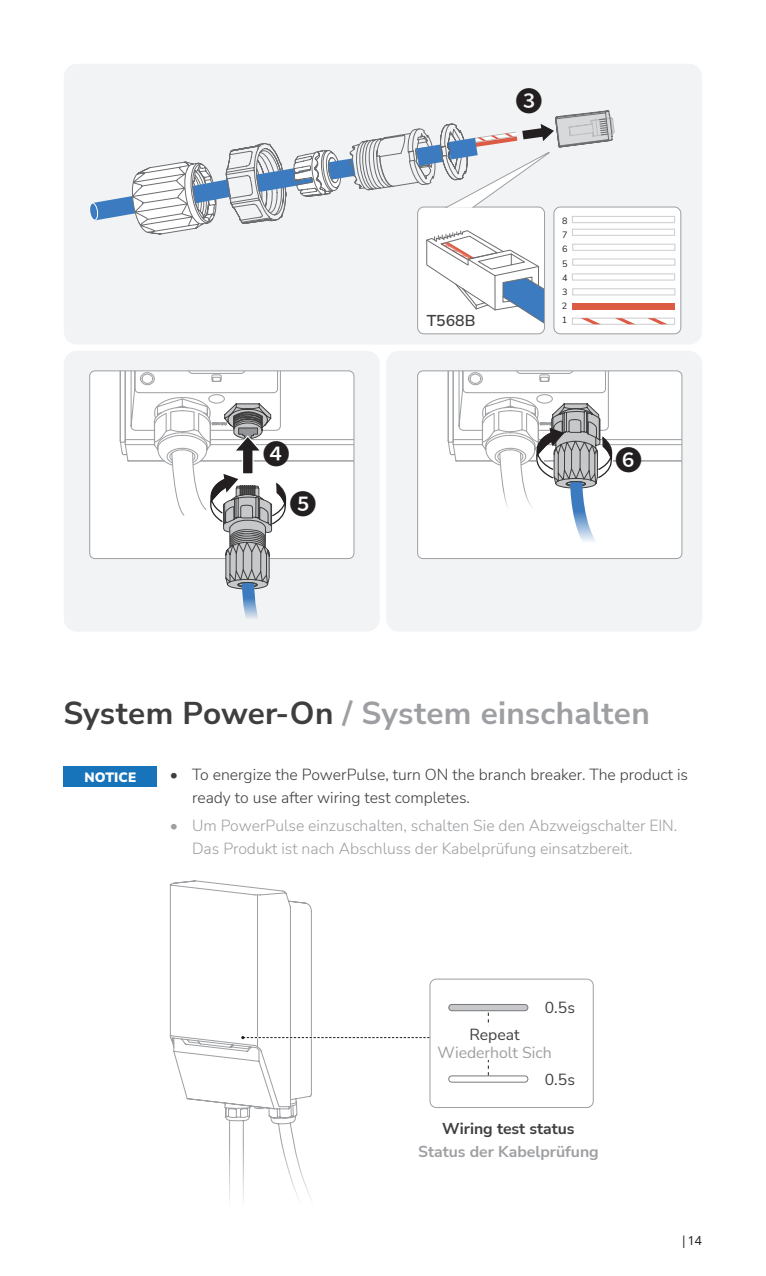
<style>
.page{position:relative;width:766px;height:1276px;background:#fff}
.page>*{position:absolute;margin:0;border:0;box-sizing:border-box;transform-origin:0 0}
.t1{font:700 31.5px "Nunito Sans";letter-spacing:.01em;color:#9d9fa2}
.t2{font:100 27px/50.4px "Noto Sans SC";color:#231f20}
.t3{font:300 15.75px/22.5px "Nunito Sans";color:#9d9fa2}
.t4{font:300 15.75px/22.5px "Nunito Sans";color:#3e3e3f}
.t5{font:700 15.75px "Nunito Sans";color:#9d9fa2}
.t6{font:700 15.75px "Nunito Sans";color:#3e3e3f}
.t7{font:15.75px "Nunito Sans";color:#3e3e3f}
.t8{font:15.75px "Nunito Sans";color:#9d9fa2}
.t9{font:600 15.75px "Nunito Sans";color:#3e3e3f}
.t10{font:900 13.5px "Nunito Sans";letter-spacing:.01em;color:#fff}
.t11{font:12.38px "Noto Sans";color:#231f20}
.t12{font:9px/14.2px "Nunito Sans";color:#231f20;text-align:justify}
.s1{color:#3e3e3f}
</style>
<div class="page">
<div style="left:64px;top:766px;width:93px;height:21px;background:#1774ba"></div>
<div style="left:429px;top:978px;width:164px;height:130px;border:1px solid #9d9fa2;border-radius:6px"></div>
<svg style="left:169px;top:880px;width:65px;height:157px"></svg>
<svg style="left:170px;top:885px;width:259px;height:316px"></svg>
<div style="left:448px;top:1004px;width:79px;height:6px;background:#c7c8ca;border-radius:3px"></div>
<div style="left:448px;top:1004px;width:80px;height:7px;border:1px solid #76787b;border-radius:3px"></div>
<div style="left:448px;top:1075px;width:80px;height:7px;border:1px solid #76787b;border-radius:3px"></div>
<svg style="left:488px;top:1012px;width:1px;height:63px"></svg>
<div style="left:436px;top:1026px;width:117px;height:34px;background:#fff"></div>
<div style="left:64px;top:64px;width:638px;height:280px;background:#f2f3f4;border-radius:13px"></div>
<div style="left:553px;top:207px;width:127px;height:127px;background:#fff;border-radius:6px"></div>
<div style="left:553px;top:207px;width:128px;height:127px;border:1px solid #9d9fa2;border-radius:6px"></div>
<div style="left:571px;top:317px;width:104px;height:8px;background:#fff;border:1px solid #d1d2d4"></div>
<div style="left:572px;top:304px;width:102px;height:6px;background:#dd5b44"></div>
<div style="left:571px;top:216px;width:104px;height:7px;background:#fff;border:1px solid #d1d2d4"></div>
<div style="left:571px;top:229px;width:104px;height:7px;background:#fff;border:1px solid #d1d2d4"></div>
<div style="left:572px;top:244px;width:103px;height:7px;background:#fff;border:1px solid #d1d2d4"></div>
<div style="left:572px;top:258px;width:103px;height:8px;background:#fff;border:1px solid #d1d2d4"></div>
<div style="left:571px;top:273px;width:104px;height:8px;background:#fff;border:1px solid #d1d2d4"></div>
<div style="left:572px;top:288px;width:103px;height:7px;background:#fff;border:1px solid #d1d2d4"></div>
<div style="left:417px;top:207px;width:127px;height:127px;background:#fff;border-radius:6px"></div>
<svg style="left:90px;top:110px;width:577px;height:214px"></svg>
<div style="left:64px;top:351px;width:315px;height:280px;background:#f2f3f4;border-radius:13px"></div>
<div style="left:386px;top:351px;width:316px;height:280px;background:#f2f3f4;border-radius:13px"></div>
<div style="left:417px;top:371px;width:264px;height:187px;background:#fff;border-radius:5px"></div>
<hr style="left:683px;top:371px;width:1px;height:55px;background:#9d9fa2">
<div style="left:417px;top:370px;width:265px;height:189px;border:1px solid #9d9fa2;border-radius:5px"></div>
<svg style="left:447px;top:371px;width:234px;height:182px"></svg>
<div style="left:90px;top:371px;width:264px;height:187px;background:#fff;border-radius:5px"></div>
<hr style="left:355px;top:371px;width:1px;height:55px;background:#9d9fa2">
<svg style="left:119px;top:371px;width:235px;height:248px"></svg>
<div style="left:621px;top:451px;width:14px;height:17px;background:#fff"></div>
<h2 class="t2" style="left:515px;top:76px;width:28px">❸</h2>
<p class="t12" style="left:561px;top:213px;width:7px">8<br>7<br>6<br>5<br>4<br>3<br>2</p>
<p class="t9" style="left:426px;top:310px;width:50px">T568B</p>
<p class="t12" style="left:561px;top:313px;width:7px">1</p>
<h2 class="t2" style="left:289px;top:429px;width:28px;text-indent:-26px">❹<br>❺</h2>
<h2 class="t2" style="left:615px;top:436px;width:28px">❻</h2>
<h1 class="t1" style="left:63px;top:691px;width:587px"><span class="s1">System Power-On</span> / System einschalten</h1>
<p class="t10" style="left:84px;top:767px;width:53px">NOTICE</p>
<p class="t4" style="left:192px;top:762px;width:497px;text-indent:-22px">• To energize the PowerPulse, turn ON the branch breaker. The product is ready to use after wiring test completes.</p>
<p class="t3" style="left:192px;top:814px;width:486px;text-indent:-22px">• Um PowerPulse einzuschalten, schalten Sie den Abzweigschalter EIN.<br>Das Produkt ist nach Abschluss der Kabelprüfung einsatzbereit.</p>
<p class="t7" style="left:544px;top:996px;width:32px">0.5s</p>
<p class="t7" style="left:469px;top:1023px;width:52px">Repeat</p>
<p class="t8" style="left:437px;top:1041px;width:115px">Wiederholt Sich</p>
<p class="t7" style="left:544px;top:1068px;width:32px">0.5s</p>
<p class="t6" style="left:442px;top:1117px;width:134px">Wiring test status</p>
<p class="t5" style="left:418px;top:1140px;width:182px">Status der Kabelprüfung</p>
<p class="t11" style="left:680px;top:1233px;width:23px">|14</p>
</div>
